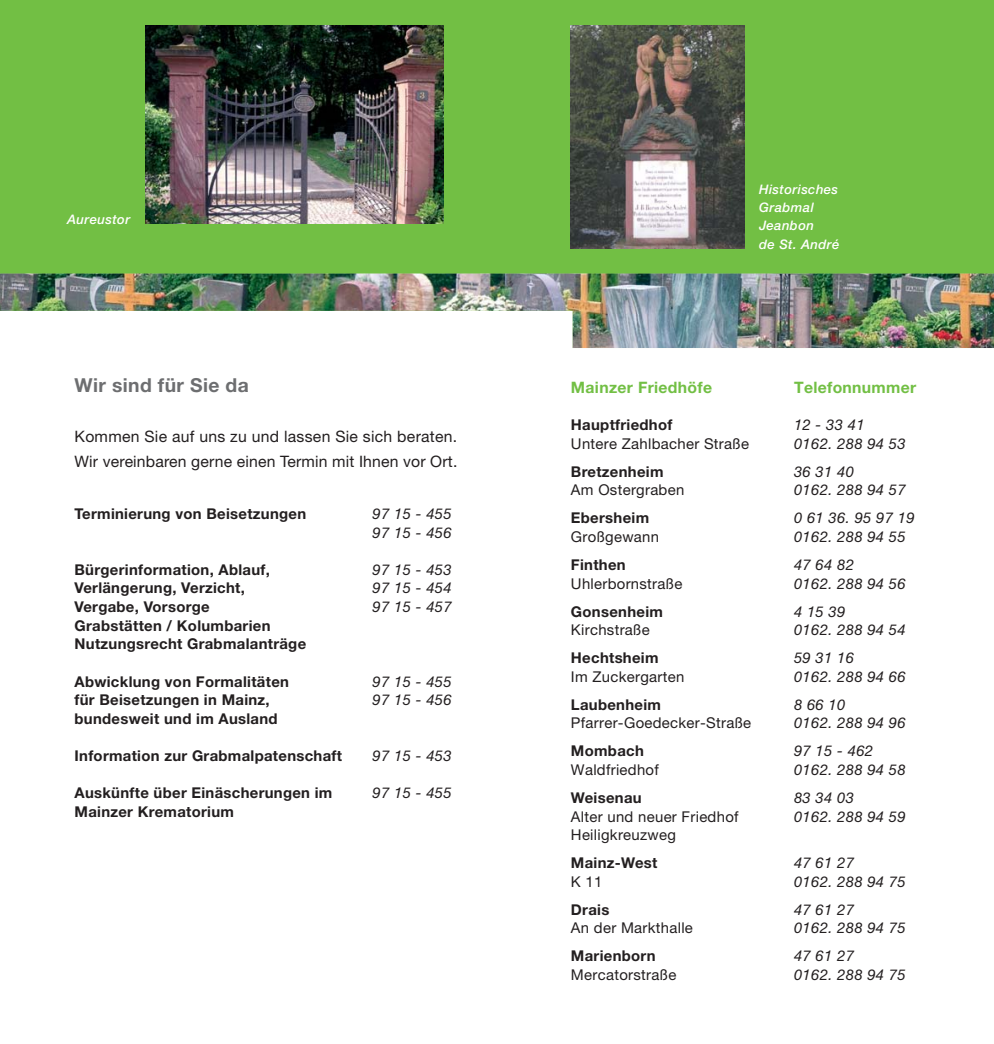
<style>
.page{position:relative;width:994px;height:1044px;background:#fff}
.page>*{position:absolute;margin:0;border:0;box-sizing:border-box;transform-origin:0 0}
.t1{font:700 19.25px "Helvetica Neue";letter-spacing:.02em;color:#6d6e70}
.t2{font:15.75px/25.2px "Helvetica Neue";letter-spacing:.01em;color:#231f20}
.t3{font:700 15.75px "Helvetica Neue";letter-spacing:.02em;color:#72bf44}
.t4{font:700 14.88px/18.6px "Helvetica Neue";letter-spacing:.02em;color:#231f20}
.t5{font:italic 14.88px/18.6px "Helvetica Neue";letter-spacing:.02em;color:#231f20}
.t6{font:14.88px "Helvetica Neue";letter-spacing:.02em;color:#231f20}
.t7{font:italic 500 13.12px/18.4px "Helvetica Neue";letter-spacing:.03em;color:#fff}
</style>
<div class="page">
<div style="left:496px;top:0;width:497px;height:311px;background:#72bf44"></div>
<div style="left:0;top:0;width:496px;height:311px;background:#72bf44"></div>
<img style="left:145px;top:25px;width:298px;height:199px">
<img style="left:0;top:273px;width:993px;height:75px">
<img style="left:570px;top:26px;width:174px;height:223px">
<p class="t7" style="left:67px;top:211px;width:64px">Aureustor</p>
<p class="t1" style="left:74px;top:378px;width:176px">Wir sind für Sie da</p>
<p class="t2" style="left:74px;top:425px;width:384px">Kommen Sie auf uns zu und lassen Sie sich beraten.<br>Wir vereinbaren gerne einen Termin mit Ihnen vor Ort.</p>
<p class="t4" style="left:74px;top:505px;width:233px">Terminierung von Beisetzungen</p>
<p class="t5" style="left:372px;top:506px;width:81px">97 15 - 455<br>97 15 - 456</p>
<p class="t4" style="left:74px;top:561px;width:197px">Bürgerinformation, Ablauf,</p>
<p class="t5" style="left:372px;top:561px;width:81px">97 15 - 453</p>
<p class="t4" style="left:74px;top:580px;width:172px">Verlängerung, Verzicht,</p>
<p class="t5" style="left:372px;top:580px;width:81px">97 15 - 454</p>
<p class="t4" style="left:74px;top:598px;width:137px">Vergabe, Vorsorge</p>
<p class="t5" style="left:372px;top:599px;width:81px">97 15 - 457</p>
<p class="t4" style="left:74px;top:617px;width:233px">Grabstätten / Kolumbarien<br>Nutzungsrecht Grabmalanträge</p>
<p class="t4" style="left:74px;top:673px;width:216px">Abwicklung von Formalitäten</p>
<p class="t5" style="left:372px;top:673px;width:81px">97 15 - 455</p>
<p class="t4" style="left:74px;top:691px;width:197px">für Beisetzungen in Mainz,</p>
<p class="t5" style="left:372px;top:692px;width:81px">97 15 - 456</p>
<p class="t4" style="left:74px;top:710px;width:204px">bundesweit und im Ausland</p>
<p class="t4" style="left:74px;top:747px;width:269px">Information zur Grabmalpatenschaft</p>
<p class="t5" style="left:372px;top:747px;width:81px">97 15 - 453</p>
<p class="t4" style="left:74px;top:784px;width:259px">Auskünfte über Einäscherungen im</p>
<p class="t5" style="left:372px;top:785px;width:81px">97 15 - 455</p>
<p class="t4" style="left:74px;top:803px;width:161px">Mainzer Krematorium</p>
<p class="t7" style="left:758px;top:181px;width:82px">Historisches<br>Grabmal<br>Jeanbon<br>de St. André</p>
<p class="t3" style="left:570px;top:381px;width:142px">Mainzer Friedhöfe</p>
<p class="t3" style="left:793px;top:381px;width:124px">Telefonnummer</p>
<p class="t4" style="left:570px;top:417px;width:103px">Hauptfriedhof</p>
<p class="t5" style="left:793px;top:417px;width:72px">12 - 33 41</p>
<p class="t6" style="left:570px;top:438px;width:179px">Untere Zahlbacher Straße</p>
<p class="t5" style="left:793px;top:435px;width:113px">0162. 288 94 53</p>
<p class="t4" style="left:570px;top:463px;width:94px">Bretzenheim</p>
<p class="t5" style="left:793px;top:463px;width:61px">36 31 40</p>
<p class="t6" style="left:570px;top:484px;width:115px">Am Ostergraben</p>
<p class="t5" style="left:793px;top:482px;width:113px">0162. 288 94 57</p>
<p class="t4" style="left:570px;top:510px;width:80px">Ebersheim</p>
<p class="t5" style="left:793px;top:510px;width:122px">0 61 36. 95 97 19</p>
<p class="t6" style="left:570px;top:531px;width:90px">Großgewann</p>
<p class="t5" style="left:793px;top:529px;width:113px">0162. 288 94 55</p>
<p class="t4" style="left:570px;top:556px;width:56px">Finthen</p>
<p class="t5" style="left:793px;top:556px;width:61px">47 64 82</p>
<p class="t6" style="left:570px;top:578px;width:113px">Uhlerbornstraße</p>
<p class="t5" style="left:793px;top:575px;width:113px">0162. 288 94 56</p>
<p class="t4" style="left:570px;top:603px;width:93px">Gonsenheim</p>
<p class="t5" style="left:793px;top:603px;width:53px">4 15 39</p>
<p class="t6" style="left:570px;top:624px;width:80px">Kirchstraße</p>
<p class="t5" style="left:793px;top:622px;width:113px">0162. 288 94 54</p>
<p class="t4" style="left:570px;top:649px;width:89px">Hechtsheim</p>
<p class="t5" style="left:793px;top:650px;width:61px">59 31 16</p>
<p class="t6" style="left:570px;top:671px;width:115px">Im Zuckergarten</p>
<p class="t5" style="left:793px;top:668px;width:113px">0162. 288 94 66</p>
<p class="t4" style="left:570px;top:696px;width:91px">Laubenheim</p>
<p class="t5" style="left:793px;top:696px;width:53px">8 66 10</p>
<p class="t6" style="left:570px;top:717px;width:182px">Pfarrer-Goedecker-Straße</p>
<p class="t5" style="left:793px;top:715px;width:113px">0162. 288 94 96</p>
<p class="t4" style="left:570px;top:743px;width:74px">Mombach</p>
<p class="t5" style="left:793px;top:743px;width:81px">97 15 - 462</p>
<p class="t6" style="left:570px;top:764px;width:89px">Waldfriedhof</p>
<p class="t5" style="left:793px;top:761px;width:113px">0162. 288 94 58</p>
<p class="t4" style="left:570px;top:789px;width:72px">Weisenau</p>
<p class="t5" style="left:793px;top:789px;width:61px">83 34 03</p>
<p class="t6" style="left:570px;top:810px;width:169px">Alter und neuer Friedhof</p>
<p class="t5" style="left:793px;top:808px;width:113px">0162. 288 94 59</p>
<p class="t6" style="left:570px;top:829px;width:106px">Heiligkreuzweg</p>
<p class="t4" style="left:570px;top:854px;width:88px">Mainz-West</p>
<p class="t5" style="left:793px;top:854px;width:61px">47 61 27</p>
<p class="t6" style="left:570px;top:876px;width:33px">K 11</p>
<p class="t5" style="left:793px;top:873px;width:113px">0162. 288 94 75</p>
<p class="t4" style="left:570px;top:901px;width:40px">Drais</p>
<p class="t5" style="left:793px;top:901px;width:61px">47 61 27</p>
<p class="t6" style="left:570px;top:922px;width:123px">An der Markthalle</p>
<p class="t5" style="left:793px;top:920px;width:113px">0162. 288 94 75</p>
<p class="t4" style="left:570px;top:947px;width:86px">Marienborn</p>
<p class="t5" style="left:793px;top:948px;width:61px">47 61 27</p>
<p class="t6" style="left:570px;top:969px;width:107px">Mercatorstraße</p>
<p class="t5" style="left:793px;top:966px;width:113px">0162. 288 94 75</p>
</div>
